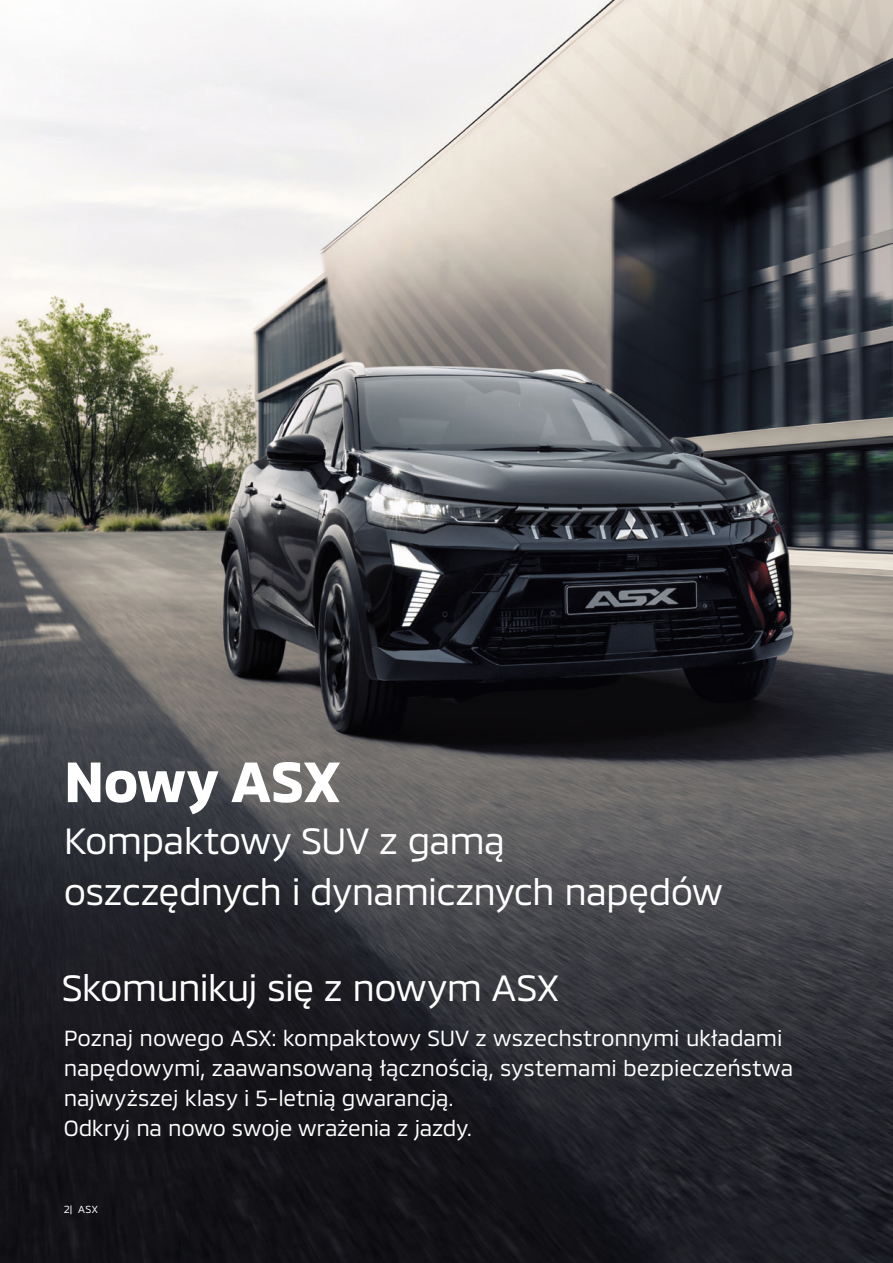
<style>
.page{position:relative;width:893px;height:1263px;background:#fff}
.page>*{position:absolute;margin:0;border:0;box-sizing:border-box;transform-origin:0 0}
.t1{font:700 58.2px "MMC";letter-spacing:-.015em;color:#fff}
.t2{font:37.5px/51px "MMC";letter-spacing:-.02em;color:#fff}
.t3{font:22.5px/30px "MMC";letter-spacing:-.005em;color:#fff}
.t4{font:10.5px "MMC";color:#fff}
</style>
<div class="page">
<img style="left:0;top:0;width:893px;height:1263px">
<h1 class="t1" style="left:64px;top:736px;width:278px">Nowy ASX</h1>
<h2 class="t2" style="left:64px;top:810px;width:661px">Kompaktowy SUV z gamą oszczędnych i dynamicznych napędów</h2>
<h2 class="t2" style="left:62px;top:958px;width:499px">Skomunikuj się z nowym ASX</h2>
<p class="t3" style="left:64px;top:1020px;width:731px">Poznaj nowego ASX: kompaktowy SUV z wszechstronnymi układami napędowymi, zaawansowaną łącznością, systemami bezpieczeństwa najwyższej klasy i 5-letnią gwarancją.<br>Odkryj na nowo swoje wrażenia z jazdy.</p>
<p class="t4" style="left:64px;top:1200px;width:36px">2| ASX</p>
</div>
